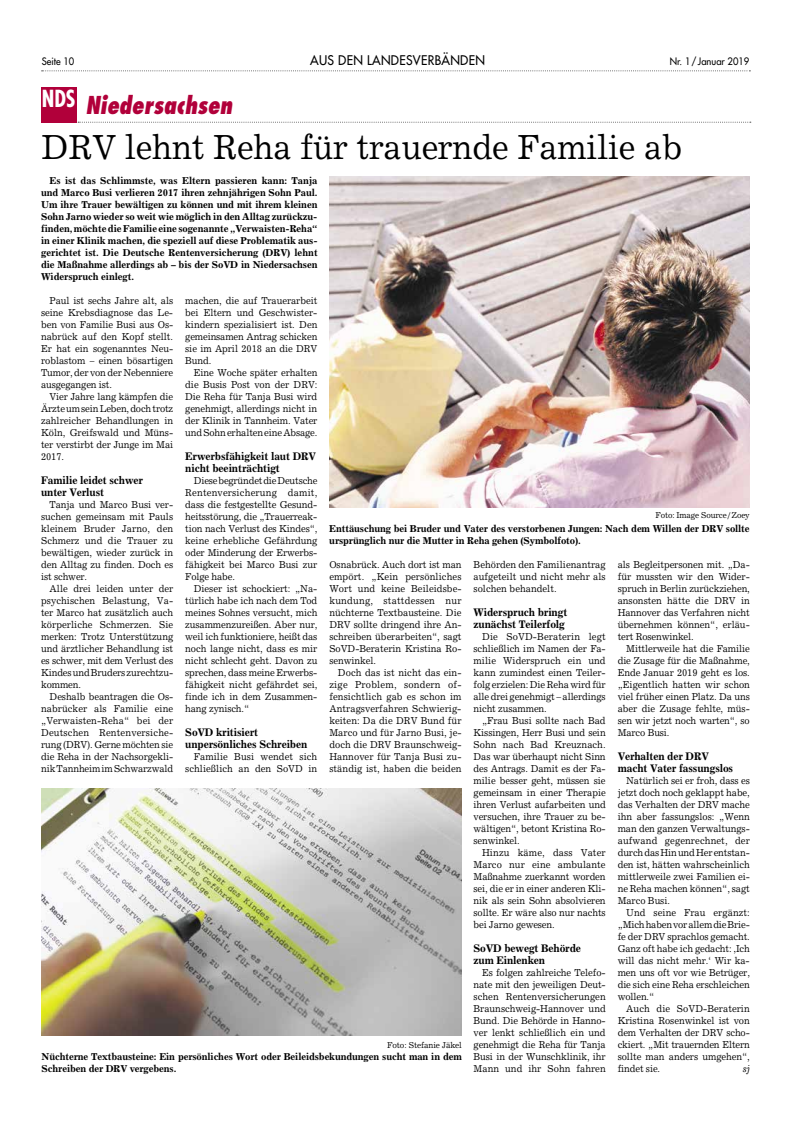
<style>
.page{position:relative;width:791px;height:1134px;background:#fff}
.page>*{position:absolute;margin:0;border:0;box-sizing:border-box;transform-origin:0 0}
.t1{font:35px "Excelsior";letter-spacing:-.005em;color:#000;scale:.94 1}
.t2{font:italic 800 condensed 24px "Futura";color:#b1003a;scale:.93 1}
.t3{font:700 condensed 22.9px "Futura";color:#fff;scale:.96 1}
.t4{font:13px "Futura";letter-spacing:.025em;color:#000;scale:.94 1}
.t5{font:700 11px/12px "Excelsior";letter-spacing:-.015em;color:#000;scale:.94 1}
.t6{font:10px/12px "Excelsior";letter-spacing:-.01em;color:#000;text-align:justify;scale:.94 1}
.t7{font:700 10px/12px "Excelsior";letter-spacing:-.015em;color:#000;scale:.96 1}
.t8{font:10px "Futura";color:#000;scale:.94 1}
.t9{font:italic 10px "Excelsior";color:#000;scale:.94 1}
.t10{font:8.5px "Excelsior";letter-spacing:-.015em;color:#000;scale:.94 1}
.t11{font:8.5px "Excelsior";letter-spacing:-.015em;color:#000;scale:.96 1}
</style>
<div class="page">
<svg style="left:42px;top:70px;width:708px;height:1px"></svg>
<img style="left:329px;top:176px;width:420px;height:331px">
<img style="left:41px;top:789px;width:421px;height:246px">
<svg style="left:78px;top:122px;width:673px;height:1px"></svg>
<div style="left:41px;top:87px;width:36px;height:36px;background:#b1003a"></div>
<p class="t8" style="left:42px;top:55px;width:36px">Seite 10</p>
<h3 class="t4" style="left:310px;top:52px;width:187px">AUS DEN LANDESVERBÄNDEN</h3>
<p class="t8" style="left:670px;top:55px;width:86px">Nr. 1/Januar 2019</p>
<h3 class="t3" style="left:42px;top:84px;width:36px">NDS</h3>
<h2 class="t2" style="left:85px;top:89px;width:160px">Niedersachsen</h2>
<h1 class="t1" style="left:42px;top:126px;width:683px">DRV lehnt Reha für trauernde Familie ab</h1>
<p class="t7" style="left:41px;top:174px;width:290px;text-align:justify;text-indent:9px">Es ist das Schlimmste, was Eltern passieren kann: Tanja und Marco Busi verlieren 2017 ihren zehnjährigen Sohn Paul.<br>Um ihre Trauer bewältigen zu können und mit ihrem kleinen Sohn Jarno wieder so weit wie möglich in den Alltag zurückzu&shy;finden, möchte die Familie eine sogenannte „Verwaisten-Reha“ in einer Klinik machen, die speziell auf diese Problematik aus&shy;gerichtet ist. Die Deutsche Rentenversicherung (DRV) lehnt die Maßnahme allerdings ab – bis der SoVD in Niedersachsen Widerspruch einlegt.</p>
<p class="t6" style="left:185px;top:294px;width:142px">machen, die auf Trauerarbeit bei Eltern und Geschwister&shy;kindern spezialisiert ist. Den gemeinsamen Antrag schicken sie im April 2018 an die DRV Bund.</p>
<p class="t6" style="left:185px;top:366px;width:142px;text-indent:9px">Eine Woche später erhalten die Busis Post von der DRV:<br>Die Reha für Tanja Busi wird genehmigt, allerdings nicht in der Klinik in Tannheim. Vater und Sohn erhalten eine Absage.</p>
<p class="t5" style="left:185px;top:450px;width:141px">Erwerbsfähigkeit laut DRV nicht beeinträchtigt</p>
<p class="t6" style="left:185px;top:474px;width:142px;text-indent:9px">Diese begründet die Deutsche Rentenversicherung damit, dass die festgestellte Gesund&shy;heitsstörung, die „Trauerreak&shy;tion nach Verlust des Kindes“, keine erhebliche Gefährdung oder Minderung der Erwerbs&shy;fähigkeit bei Marco Busi zur Folge habe.</p>
<p class="t6" style="left:185px;top:582px;width:142px;text-indent:9px">Dieser ist schockiert: „Na&shy;türlich habe ich nach dem Tod meines Sohnes versucht, mich zusammenzureißen. Aber nur, weil ich funktioniere, heißt das noch lange nicht, dass es mir nicht schlecht geht. Davon zu sprechen, dass meine Erwerbs&shy;fähigkeit nicht gefährdet sei, finde ich in dem Zusammen&shy;hang zynisch.“</p>
<p class="t5" style="left:185px;top:726px;width:132px">SoVD kritisiert unpersönliches Schreiben</p>
<p class="t6" style="left:185px;top:750px;width:142px;text-align:right">Familie Busi wendet sich schließlich an den SoVD in</p>
<p class="t6" style="left:41px;top:294px;width:142px;text-indent:9px">Paul ist sechs Jahre alt, als seine Krebsdiagnose das Le&shy;ben von Familie Busi aus Os&shy;nabrück auf den Kopf stellt.<br>Er hat ein sogenanntes Neu&shy;roblastom – einen bösartigen Tumor, der von der Nebenniere ausgegangen ist.</p>
<p class="t6" style="left:41px;top:390px;width:142px;text-indent:9px">Vier Jahre lang kämpfen die Ärzte um sein Leben, doch trotz zahlreicher Behandlungen in Köln, Greifswald und Müns&shy;ter verstirbt der Junge im Mai 2017.</p>
<p class="t5" style="left:41px;top:474px;width:110px">Familie leidet schwer unter Verlust</p>
<p class="t6" style="left:41px;top:498px;width:142px;text-indent:9px">Tanja und Marco Busi ver&shy;suchen gemeinsam mit Pauls kleinem Bruder Jarno, den Schmerz und die Trauer zu bewältigen, wieder zurück in den Alltag zu finden. Doch es ist schwer.</p>
<p class="t6" style="left:41px;top:582px;width:142px;text-indent:9px">Alle drei leiden unter der psychischen Belastung, Va&shy;ter Marco hat zusätzlich auch körperliche Schmerzen. Sie merken: Trotz Unterstützung und ärztlicher Behandlung ist es schwer, mit dem Verlust des Kindes und Bruders zurechtzu&shy;kommen.</p>
<p class="t6" style="left:41px;top:690px;width:142px;text-indent:9px">Deshalb beantragen die Os&shy;nabrücker als Familie eine „Verwaisten-Reha“ bei der Deutschen Rentenversiche&shy;rung (DRV). Gerne möchten sie die Reha in der Nachsorgekli&shy;nik Tannheim im Schwarzwald</p>
<p class="t10" style="left:655px;top:510px;width:102px">Foto: Image Source/Zoey</p>
<p class="t7" style="left:329px;top:522px;width:439px">Enttäuschung bei Bruder und Vater des verstorbenen Jungen: Nach dem Willen der DRV sollte ursprünglich nur die Mutter in Reha gehen (Symbolfoto).</p>
<p class="t6" style="left:329px;top:558px;width:142px">Osnabrück. Auch dort ist man empört. „Kein persönliches Wort und keine Beileidsbe&shy;kundung, stattdessen nur nüchterne Textbausteine. Die DRV sollte dringend ihre An&shy;schreiben überarbeiten“, sagt SoVD-Beraterin Kristina Ro&shy;senwinkel.</p>
<p class="t6" style="left:329px;top:666px;width:142px;text-indent:9px">Doch das ist nicht das ein&shy;zige Problem, sondern of&shy;fensichtlich gab es schon im Antragsverfahren Schwierig&shy;keiten: Da die DRV Bund für Marco und für Jarno Busi, je&shy;doch die DRV Braunschweig-Hannover für Tanja Busi zu&shy;ständig ist, haben die beiden</p>
<p class="t6" style="left:473px;top:558px;width:142px">Behörden den Familienantrag aufgeteilt und nicht mehr als solchen behandelt.</p>
<p class="t5" style="left:473px;top:606px;width:101px">Widerspruch bringt zunächst Teilerfolg</p>
<p class="t6" style="left:473px;top:630px;width:142px;text-indent:9px">Die SoVD-Beraterin legt schließlich im Namen der Fa&shy;milie Widerspruch ein und kann zumindest einen Teiler&shy;folg erzielen: Die Reha wird für alle drei genehmigt – allerdings nicht zusammen.</p>
<p class="t6" style="left:473px;top:714px;width:142px;text-indent:9px">„Frau Busi sollte nach Bad Kissingen, Herr Busi und sein Sohn nach Bad Kreuznach.<br>Das war überhaupt nicht Sinn des Antrags. Damit es der Fa&shy;milie besser geht, müssen sie gemeinsam in einer Therapie ihren Verlust aufarbeiten und versuchen, ihre Trauer zu be&shy;wältigen“, betont Kristina Ro&shy;senwinkel.</p>
<p class="t6" style="left:473px;top:846px;width:142px;text-indent:9px">Hinzu käme, dass Vater Marco nur eine ambulante Maßnahme zuerkannt worden sei, die er in einer anderen Kli&shy;nik als sein Sohn absolvieren sollte. Er wäre also nur nachts bei Jarno gewesen.</p>
<p class="t5" style="left:473px;top:942px;width:116px">SoVD bewegt Behörde zum Einlenken</p>
<p class="t6" style="left:473px;top:966px;width:142px;text-indent:9px">Es folgen zahlreiche Telefo&shy;nate mit den jeweiligen Deut&shy;schen Rentenversicherungen Braunschweig-Hannover und Bund. Die Behörde in Hanno&shy;ver lenkt schließlich ein und genehmigt die Reha für Tanja Busi in der Wunschklinik, ihr Mann und ihr Sohn fahren</p>
<p class="t6" style="left:618px;top:558px;width:142px">als Begleitpersonen mit. „Da&shy;für mussten wir den Wider&shy;spruch in Berlin zurückziehen, ansonsten hätte die DRV in Hannover das Verfahren nicht übernehmen können“, erläu&shy;tert Rosenwinkel.</p>
<p class="t6" style="left:618px;top:642px;width:142px;text-indent:9px">Mittlerweile hat die Familie die Zusage für die Maßnahme, Ende Januar 2019 geht es los. „Eigentlich hatten wir schon viel früher einen Platz. Da uns aber die Zusage fehlte, müs&shy;sen wir jetzt noch warten“, so Marco Busi.</p>
<p class="t5" style="left:618px;top:750px;width:124px">Verhalten der DRV macht Vater fassungslos</p>
<p class="t6" style="left:618px;top:774px;width:142px;text-indent:9px">Natürlich sei er froh, dass es jetzt doch noch geklappt habe, das Verhalten der DRV mache ihn aber fassungslos: „Wenn man den ganzen Verwaltungs&shy;aufwand gegenrechnet, der durch das Hin und Her entstan&shy;den ist, hätten wahrscheinlich mittlerweile zwei Familien ei&shy;ne Reha machen können“, sagt Marco Busi.</p>
<p class="t6" style="left:618px;top:906px;width:142px;text-indent:9px">Und seine Frau ergänzt: „Mich haben vor allem die Brie&shy;fe der DRV sprachlos gemacht.<br>Ganz oft habe ich gedacht: ‚Ich will das nicht mehr.‘ Wir ka&shy;men uns oft vor wie Betrüger, die sich eine Reha erschleichen wollen.“</p>
<p class="t6" style="left:618px;top:1002px;width:142px;text-indent:9px">Auch die SoVD-Beraterin Kristina Rosenwinkel ist von dem Verhalten der DRV scho&shy;ckiert. „Mit trauernden Eltern sollte man anders umgehen“, findet sie.</p>
<p class="t11" style="left:387px;top:1040px;width:79px">Foto: Stefanie Jäkel</p>
<p class="t7" style="left:42px;top:1050px;width:439px">Nüchterne Textbausteine: Ein persönliches Wort oder Beileidsbekundungen sucht man in dem<br>Schreiben der DRV vergebens.</p>
<p class="t9" style="left:743px;top:1062px;width:9px">sj</p>
</div>
